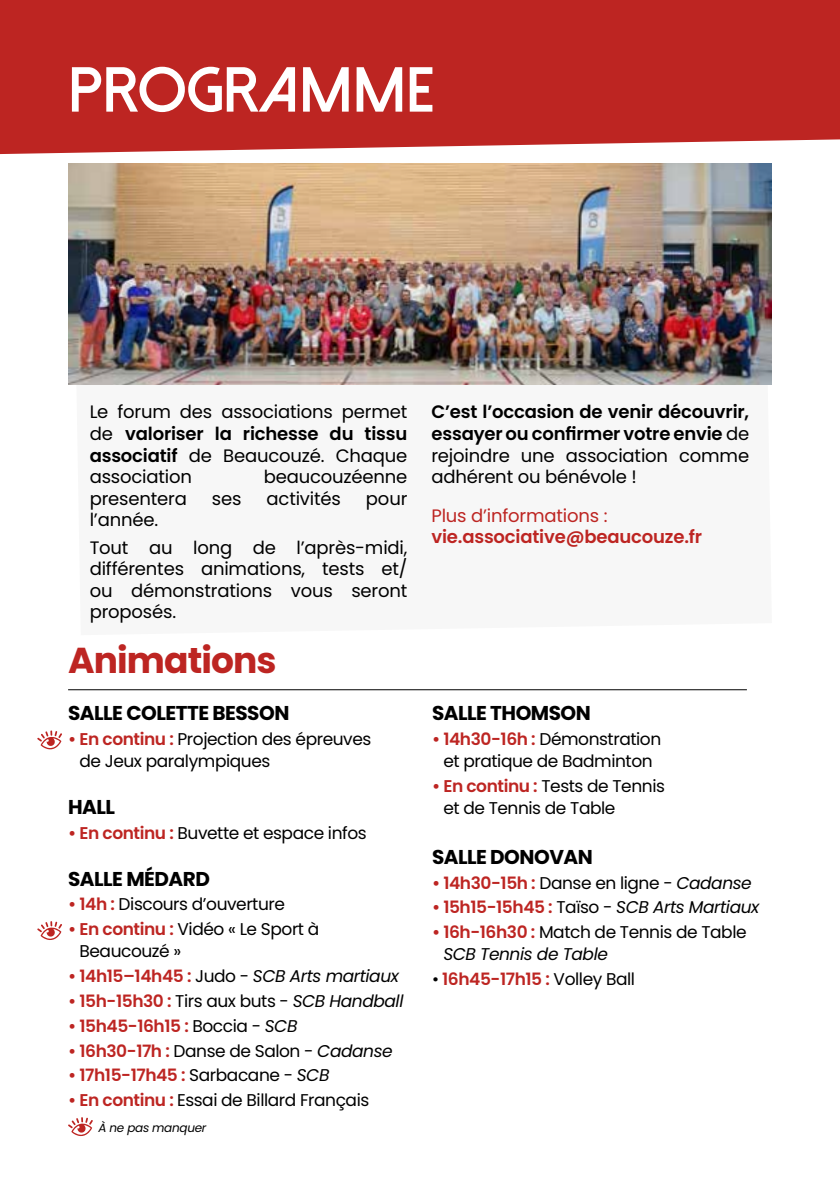
<style>
.page{position:relative;width:840px;height:1191px;background:#fff}
.page>*{position:absolute;margin:0;border:0;box-sizing:border-box;transform-origin:0 0}
.t1{font:800 63.6px "Dolce Vita";color:#fff}
.t2{font:700 36px "Poppins";letter-spacing:-.025em;color:#bd2522}
.t3{font:700 20px "Poppins";letter-spacing:-.025em;color:#000}
.t4{font:18px/21.6px "Poppins";letter-spacing:-.01em;color:#000;text-align:justify}
.t5{font:600 18px/21.6px "Poppins";letter-spacing:-.01em;color:#000;text-align:justify}
.t6{font:600 18px "Poppins";letter-spacing:-.01em;color:#bd2522}
.t7{font:18px "Poppins";letter-spacing:-.01em;color:#bd2522}
.t8{font:17px/22px "Poppins";letter-spacing:-.025em;color:#000}
.t9{font:600 17px "Poppins";letter-spacing:-.025em;color:#bd2522}
.t10{font:italic 17px "Poppins";letter-spacing:-.025em;color:#000}
.t11{font:italic 12px "Poppins";letter-spacing:-.025em;color:#000}
.s1{font-weight:600}
.s2{font-weight:600;color:#bd2522}
.s3{font-weight:600;font-style:normal;color:#bd2522}
.s4{font-style:normal}
.s5{font-style:italic}
.s6{font-weight:400;color:#000}
.s7{font-weight:400;font-style:italic;color:#000}
.s8{font-weight:400}
</style>
<div class="page">
<div style="left:0;top:0;width:839px;height:154px;background:#bd2522"></div>
<img style="left:68px;top:163px;width:703px;height:221px">
<hr style="left:68px;top:689px;width:678px;height:1px;background:#000">
<svg style="left:37px;top:730px;width:25px;height:19px"></svg>
<svg style="left:68px;top:1117px;width:25px;height:19px"></svg>
<svg style="left:37px;top:921px;width:25px;height:19px"></svg>
<h1 class="t1" style="left:68px;top:57px;width:367px">PROGRAMME</h1>
<p class="t4" style="left:90px;top:401px;width:319px">Le forum des associations permet de <span class="s1">valoriser la richesse du tissu associatif</span> de Beaucouzé. Chaque association</p>
<p class="t4" style="left:263px;top:466px;width:145px">beaucouzéenne</p>
<p class="t4" style="left:90px;top:488px;width:99px">presentera</p>
<p class="t4" style="left:212px;top:488px;width:31px">ses</p>
<p class="t4" style="left:266px;top:488px;width:76px">activités</p>
<p class="t4" style="left:366px;top:488px;width:43px">pour</p>
<p class="t4" style="left:90px;top:506px;width:319px;line-height:27.2px">l’année.<br>Tout au long de l’après-midi,</p>
<p class="t4" style="left:90px;top:558px;width:319px">différentes animations, tests et/ ou démonstrations vous seront proposés.</p>
<h2 class="t2" style="left:68px;top:639px;width:210px">Animations</h2>
<p class="t3" style="left:68px;top:702px;width:223px">SALLE COLETTE BESSON</p>
<p class="t8" style="left:79px;top:728px;width:293px;text-indent:-11px"><span class="s2">• En continu :</span> Projection des épreuves de Jeux paralympiques</p>
<p class="t3" style="left:68px;top:795px;width:48px">HALL</p>
<p class="t8" style="left:68px;top:822px;width:300px"><span class="s2">• En continu :</span> Buvette et espace infos</p>
<p class="t3" style="left:68px;top:867px;width:143px">SALLE MÉDARD</p>
<p class="t8" style="left:68px;top:893px;width:218px"><span class="s2">• 14h :</span> Discours d’ouverture</p>
<p class="t8" style="left:79px;top:918px;width:241px;text-indent:-11px"><span class="s2">• En continu :</span> Vidéo « Le Sport à<br>Beaucouzé »</p>
<p class="t10" style="left:68px;top:966px;width:332px"><span class="s3">• 14h15–14h45 :</span> <span class="s4">Judo -</span> SCB Arts martiaux</p>
<p class="t8" style="left:68px;top:990px;width:337px"><span class="s2">• 15h-15h30 :</span> Tirs aux buts - <span class="s5">SCB Handball</span></p>
<p class="t9" style="left:68px;top:1016px;width:231px">• 15h45-16h15 : <span class="s6">Boccia -</span> <span class="s7">SCB</span></p>
<p class="t8" style="left:68px;top:1039px;width:326px"><span class="s2">• 16h30-17h :</span> Danse de Salon - <span class="s5">Cadanse</span></p>
<p class="t9" style="left:68px;top:1065px;width:263px">• 17h15-17h45 : <span class="s6">Sarbacane -</span> <span class="s7">SCB</span></p>
<p class="t8" style="left:68px;top:1089px;width:302px"><span class="s2">• En continu :</span> Essai de Billard Français</p>
<p class="t11" style="left:98px;top:1121px;width:109px">À ne pas manquer</p>
<p class="t5" style="left:431px;top:401px;width:319px">C’est l’occasion de venir découvrir, essayer ou confirmer votre envie <span class="s8">de rejoindre une association comme adhérent ou bénévole !</span></p>
<p class="t7" style="left:431px;top:505px;width:177px">Plus d’informations :</p>
<p class="t6" style="left:431px;top:526px;width:272px">vie.associative@beaucouze.fr</p>
<p class="t3" style="left:432px;top:702px;width:160px">SALLE THOMSON</p>
<p class="t8" style="left:432px;top:728px;width:231px;text-align:center"><span class="s2">• 14h30-16h :</span> Démonstration et pratique de Badminton</p>
<p class="t8" style="left:443px;top:775px;width:223px;text-indent:-11px"><span class="s2">• En continu :</span> Tests de Tennis et de Tennis de Table</p>
<p class="t3" style="left:432px;top:845px;width:162px">SALLE DONOVAN</p>
<p class="t8" style="left:432px;top:871px;width:321px"><span class="s2">• 14h30-15h :</span> Danse en ligne - <span class="s5">Cadanse</span></p>
<p class="t10" style="left:432px;top:897px;width:328px"><span class="s3">• 15h15-15h45 :</span> <span class="s4">Taïso -</span> SCB Arts Martiaux</p>
<p class="t8" style="left:443px;top:921px;width:304px;text-indent:-11px"><span class="s2">• 16h-16h30 :</span> Match de Tennis de Table<br><span class="s5">SCB Tennis de Table</span></p>
<p class="t9" style="left:432px;top:969px;width:204px"><span class="s6">•</span> 16h45-17h15 : <span class="s6">Volley Ball</span></p>
</div>
